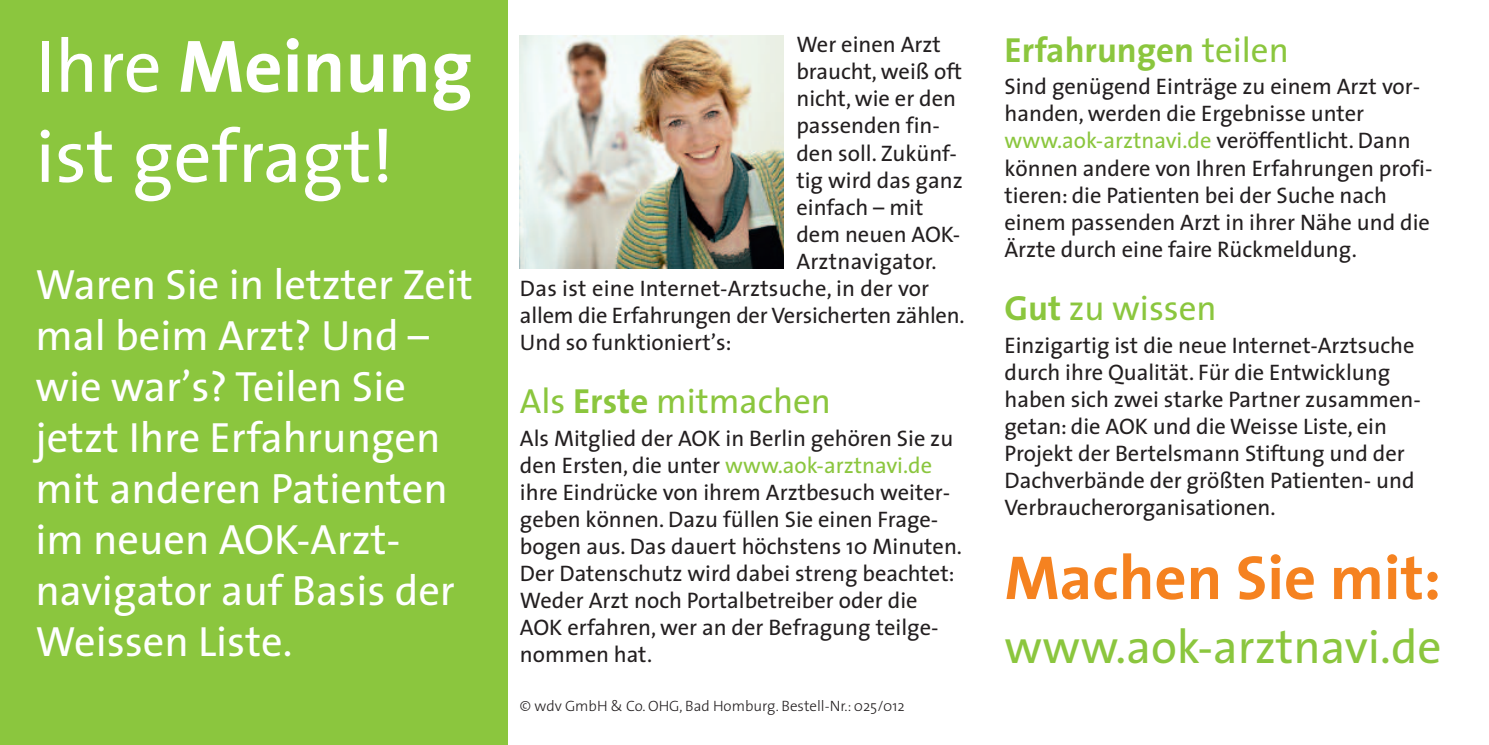
<style>
.page{position:relative;width:1489px;height:745px;background:#fff}
.page>*{position:absolute;margin:0;border:0;box-sizing:border-box;transform-origin:0 0}
.t1{font:75px/90px "The Sans";color:#fff}
.t2{font:700 62.5px "The Sans";color:#f58220}
.t3{font:47.5px "The Sans";color:#8bc63e}
.t4{font:42.5px/51px "The Sans";color:#fff}
.t5{font:35px "The Sans";color:#8bc63e}
.t6{font:700 35px "The Sans";color:#8bc63e}
.t7{font:22.5px/27px "The Sans";color:#231f20}
.t8{font:300 15px "The Sans";color:#231f20}
.s1{font-weight:700}
.s2{color:#8bc63e}
.s3{font-weight:400}
</style>
<div class="page">
<div style="left:0;top:0;width:508px;height:744px;background:#8bc63e"></div>
<img style="left:520px;top:35px;width:264px;height:233px">
<h1 class="t1" style="left:35px;top:29px;width:438px">Ihre <span class="s1">Meinung </span>ist gefragt!</h1>
<h3 class="t4" style="left:35px;top:263px;width:439px">Waren Sie in letzter Zeit mal beim Arzt? Und – wie war’s? Teilen Sie jetzt Ihre Erfahrungen mit anderen Patienten im neuen AOK-Arzt&shy;navigator auf Basis der<br>Weissen Liste.</h3>
<p class="t7" style="left:796px;top:33px;width:146px">Wer einen Arzt</p>
<p class="t7" style="left:796px;top:60px;width:167px">braucht, weiß oft</p>
<p class="t7" style="left:796px;top:87px;width:161px">nicht, wie er den</p>
<p class="t7" style="left:796px;top:114px;width:145px">passenden fin-</p>
<p class="t7" style="left:796px;top:141px;width:162px">den soll. Zukünf-</p>
<p class="t7" style="left:796px;top:168px;width:168px">tig wird das ganz</p>
<p class="t7" style="left:796px;top:195px;width:128px">einfach – mit</p>
<p class="t7" style="left:796px;top:222px;width:165px">dem neuen AOK-</p>
<p class="t7" style="left:796px;top:249px;width:142px">Arztnavigator.</p>
<p class="t7" style="left:520px;top:276px;width:411px">Das ist eine Internet-Arztsuche, in der vor</p>
<p class="t7" style="left:520px;top:303px;width:446px">allem die Erfahrungen der Versicherten zählen.</p>
<p class="t7" style="left:520px;top:330px;width:213px">Und so funktioniert’s:</p>
<h3 class="t5" style="left:520px;top:387px;width:312px">Als <span class="s1">Erste</span> mitmachen</h3>
<p class="t7" style="left:520px;top:426px;width:443px">Als Mitglied der AOK in Berlin gehören Sie zu den Ersten, die unter <span class="s2">www.aok-arztnavi.de </span>ihre Eindrücke von ihrem Arztbesuch weiter&shy;geben können. Dazu füllen Sie einen Frage&shy;bogen aus. Das dauert höchstens 10 Minuten.<br>Der Datenschutz wird dabei streng beachtet:<br>Weder Arzt noch Portalbetreiber oder die AOK erfahren, wer an der Befragung teilge&shy;nommen hat.</p>
<p class="t8" style="left:520px;top:699px;width:386px">© wdv GmbH &amp; Co. OHG, Bad Homburg. Bestell-Nr.: 025/012</p>
<h3 class="t6" style="left:1004px;top:36px;width:286px">Erfahrungen <span class="s3">teilen</span></h3>
<p class="t7" style="left:1004px;top:75px;width:429px">Sind genügend Einträge zu einem Arzt vor&shy;handen, werden die Ergebnisse unter <span class="s2">www.aok-arztnavi.de</span> veröffentlicht. Dann können andere von Ihren Erfahrungen profi&shy;tieren: die Patienten bei der Suche nach einem passenden Arzt in ihrer Nähe und die Ärzte durch eine faire Rückmeldung.</p>
<h3 class="t5" style="left:1004px;top:294px;width:214px"><span class="s1">Gut</span> zu wissen</h3>
<p class="t7" style="left:1004px;top:333px;width:418px">Einzigartig ist die neue Internet-Arztsuche durch ihre Qualität. Für die Entwicklung haben sich zwei starke Partner zusammen&shy;getan: die AOK und die Weisse Liste, ein Projekt der Bertelsmann Stiftung und der Dachverbände der größten Patienten- und Verbraucherorganisationen.</p>
<h2 class="t2" style="left:1004px;top:553px;width:438px">Machen Sie mit:</h2>
<h3 class="t3" style="left:1004px;top:627px;width:438px">www.aok-arztnavi.de</h3>
</div>
